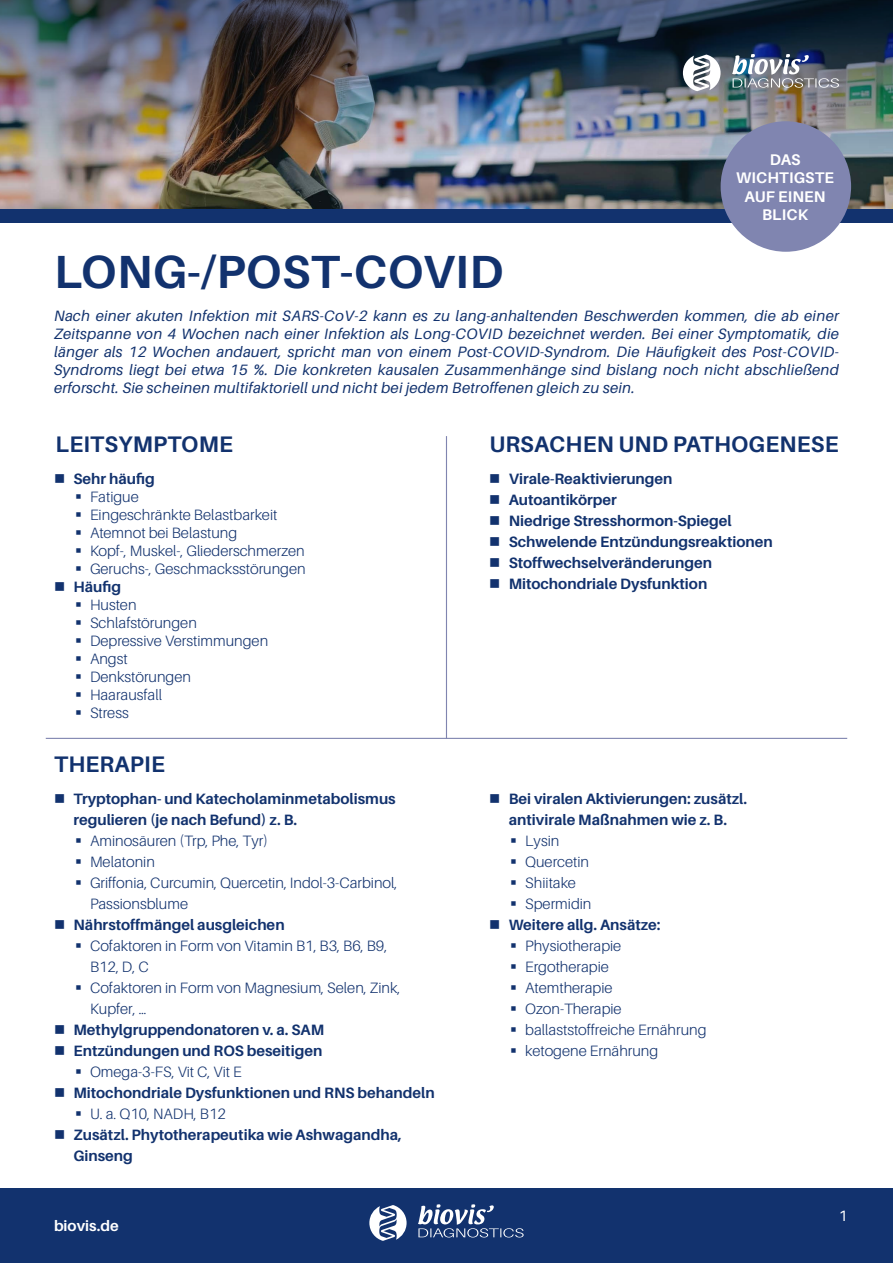
<style>
.page{position:relative;width:893px;height:1263px;background:#fff}
.page>*{position:absolute;margin:0;border:0;box-sizing:border-box;transform-origin:0 0}
.t1{font:700 46.5px "Aileron";letter-spacing:.01em;color:#12326e}
.t2{font:700 22.5px "Aileron";letter-spacing:.01em;color:#12326e}
.t3{font:700 15.45px/18.5px "Aileron";letter-spacing:.01em;color:#fff;text-align:center}
.t4{font:300 15px/21px "Aileron";color:#12326e}
.t5{font:700 15px/21px "Aileron";color:#12326e}
.t6{font:italic 15px/18px "Aileron";letter-spacing:.02em;color:#12326e;text-align:justify}
.t7{font:700 15px "Aileron";color:#fff}
.t8{font:15px "Aileron";color:#fff}
</style>
<div class="page">
<div style="left:0;top:1188px;width:893px;height:75px;background:#12326e"></div>
<svg style="left:369px;top:1204px;width:155px;height:37px"></svg>
<hr style="left:46px;top:738px;width:801px;height:1px;background:#8085b0">
<hr style="left:446px;top:436px;width:1px;height:303px;background:#8085b0">
<img style="left:0;top:0;width:893px;height:252px">
<img style="left:683px;top:54px;width:156px;height:37px">
<div style="left:721px;top:121px;width:130px;height:131px;background:#8085b0;border-radius:50%"></div>
<h1 class="t1" style="left:54px;top:245px;width:451px">LONG-/POST-COVID</h1>
<p class="t3" style="left:736px;top:150px;width:99px">DAS<br>WICHTIGSTE<br>AUF EINEN<br>BLICK</p>
<p class="t6" style="left:54px;top:307px;width:786px">Nach einer akuten Infektion mit SARS-CoV-2 kann es zu lang-anhaltenden Beschwerden kommen, die ab einer Zeitspanne von 4 Wochen nach einer Infektion als Long-COVID bezeichnet werden. Bei einer Symptomatik, die länger als 12 Wochen andauert, spricht man von einem Post-COVID-Syndrom. Die Häufigkeit des Post-COVID-Syndroms liegt bei etwa 15 %. Die konkreten kausalen Zusammenhänge sind bislang noch nicht abschließend erforscht. Sie scheinen multifaktoriell und nicht bei jedem Betroffenen gleich zu sein.</p>
<h2 class="t2" style="left:56px;top:431px;width:179px">LEITSYMPTOME</h2>
<p class="t5" style="left:74px;top:469px;width:83px">Sehr häufig</p>
<p class="t4" style="left:90px;top:488px;width:217px;line-height:18px">Fatigue<br>Eingeschränkte Belastbarkeit<br>Atemnot bei Belastung<br>Kopf-, Muskel-, Gliederschmerzen<br>Geruchs-, Geschmacksstörungen</p>
<p class="t5" style="left:74px;top:577px;width:49px">Häufig</p>
<p class="t4" style="left:90px;top:596px;width:180px;line-height:18px">Husten<br>Schlafstörungen<br>Depressive Verstimmungen<br>Angst<br>Denkstörungen<br>Haarausfall<br>Stress</p>
<h2 class="t2" style="left:54px;top:751px;width:112px">THERAPIE</h2>
<p class="t5" style="left:74px;top:789px;width:324px">Tryptophan- und Katecholaminmetabolismus regulieren (je nach Befund) z. B.</p>
<p class="t4" style="left:90px;top:831px;width:309px">Aminosäuren (Trp, Phe, Tyr)<br>Melatonin<br>Griffonia, Curcumin, Quercetin, Indol-3-Carbinol,<br>Passionsblume</p>
<p class="t5" style="left:74px;top:915px;width:213px">Nährstoffmängel ausgleichen</p>
<p class="t4" style="left:90px;top:936px;width:312px">Cofaktoren in Form von Vitamin B1, B3, B6, B9,<br>B12, D, C<br>Cofaktoren in Form von Magnesium, Selen, Zink,<br>Kupfer, …</p>
<p class="t5" style="left:74px;top:1020px;width:252px">Methylgruppendonatoren v. a. SAM<br>Entzündungen und ROS beseitigen</p>
<p class="t4" style="left:90px;top:1062px;width:153px">Omega-3-FS, Vit C, Vit E</p>
<p class="t5" style="left:74px;top:1083px;width:363px">Mitochondriale Dysfunktionen und RNS behandeln</p>
<p class="t4" style="left:90px;top:1104px;width:137px">U. a. Q10, NADH, B12</p>
<p class="t5" style="left:74px;top:1125px;width:330px">Zusätzl. Phytotherapeutika wie Ashwagandha,<br>Ginseng</p>
<p class="t7" style="left:54px;top:1217px;width:66px">biovis.de</p>
<h2 class="t2" style="left:489px;top:431px;width:351px">URSACHEN UND PATHOGENESE</h2>
<p class="t5" style="left:509px;top:469px;width:266px">Virale-Reaktivierungen<br>Autoantikörper<br>Niedrige Stresshormon-Spiegel<br>Schwelende Entzündungsreaktionen<br>Stoffwechselveränderungen<br>Mitochondriale Dysfunktion</p>
<p class="t5" style="left:509px;top:789px;width:240px">Bei viralen Aktivierungen: zusätzl. antivirale Maßnahmen wie z. B.</p>
<p class="t4" style="left:525px;top:831px;width:68px">Lysin<br>Quercetin<br>Shiitake<br>Spermidin</p>
<p class="t5" style="left:509px;top:915px;width:153px">Weitere allg. Ansätze:</p>
<p class="t4" style="left:525px;top:936px;width:183px">Physiotherapie<br>Ergotherapie<br>Atemtherapie<br>Ozon-Therapie ballaststoffreiche Ernährung ketogene Ernährung</p>
<p class="t8" style="left:839px;top:1207px;width:10px">1</p>
</div>
